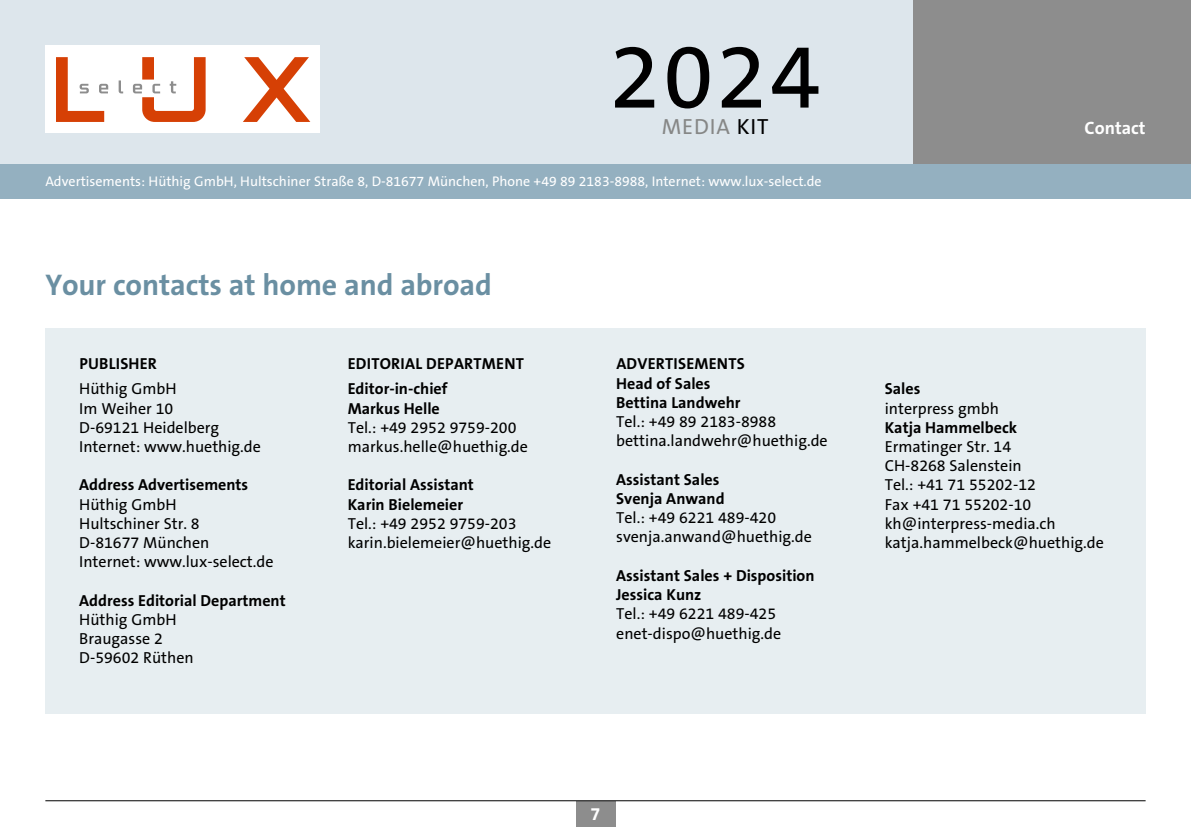
<style>
.page{position:relative;width:1191px;height:840px;background:#fff}
.page>*{position:absolute;margin:0;border:0;box-sizing:border-box;transform-origin:0 0}
.t1{font:92px "The Sans Os F";color:#000}
.t2{font:700 30px "The Sans Os F";letter-spacing:-.005em;color:#6a8fa2}
.t3{font:22px "The Sans Os F";letter-spacing:.04em;color:#868786}
.t4{font:700 18px "The Sans Os F";color:#fff}
.t5{font:16px/19.2px "The Sans Os F";color:#000}
.t6{font:700 16px/19.2px "The Sans Os F";color:#000}
.t7{font:14px "The Sans Os F";color:#fff}
.s1{color:#000}
</style>
<div class="page">
<div style="left:0;top:0;width:1191px;height:164px;background:#dde6ec"></div>
<div style="left:913px;top:0;width:278px;height:198px;background:#8d8d8d"></div>
<div style="left:575px;top:800px;width:40px;height:25px;background:#8d8d8d"></div>
<hr style="left:45px;top:799px;width:1100px;height:1px;background:#000">
<div style="left:0;top:164px;width:1191px;height:34px;background:#94b0c0"></div>
<div style="left:45px;top:45px;width:275px;height:88px;background:#fff"></div>
<svg style="left:56px;top:57px;width:254px;height:65px"></svg>
<div style="left:45px;top:328px;width:1100px;height:385px;background:#e7eef1"></div>
<h1 class="t1" style="left:609px;top:17px;width:212px">2024</h1>
<h3 class="t3" style="left:662px;top:112px;width:108px">MEDIA <span class="s1">KIT</span></h3>
<p class="t7" style="left:45px;top:172px;width:778px">Advertisements: Hüthig GmbH, Hultschiner Straße 8, D-81677 München, Phone +49 89 2183-8988, Internet: www.lux-select.de</p>
<h2 class="t2" style="left:45px;top:265px;width:448px">Your contacts at home and abroad</h2>
<p class="t6" style="left:79px;top:354px;width:79px">PUBLISHER</p>
<p class="t5" style="left:79px;top:379px;width:183px">Hüthig GmbH<br>Im Weiher 10<br>D-69121 Heidelberg<br>Internet: www.huethig.de</p>
<p class="t6" style="left:79px;top:475px;width:170px">Address Advertisements</p>
<p class="t5" style="left:79px;top:494px;width:196px">Hüthig GmbH<br>Hultschiner Str. 8<br>D-81677 München<br>Internet: www.lux-select.de</p>
<p class="t6" style="left:79px;top:590px;width:208px">Address Editorial Department</p>
<p class="t5" style="left:79px;top:609px;width:116px">Hüthig GmbH<br>Braugasse 2<br>D-59602 Rüthen</p>
<p class="t6" style="left:348px;top:351px;width:178px;line-height:24.8px">EDITORIAL DEPARTMENT<br>Editor-in-chief</p>
<p class="t6" style="left:348px;top:398px;width:94px">Markus Helle</p>
<p class="t5" style="left:348px;top:417px;width:182px">Tel.: +49 2952 9759-200 markus.helle@huethig.de</p>
<p class="t6" style="left:348px;top:475px;width:128px">Editorial Assistant<br>Karin Bielemeier</p>
<p class="t5" style="left:348px;top:513px;width:205px">Tel.: +49 2952 9759-203 karin.bielemeier@huethig.de</p>
<p class="t6" style="left:616px;top:354px;width:130px">ADVERTISEMENTS<br>Head of Sales<br>Bettina Landwehr</p>
<p class="t5" style="left:616px;top:412px;width:213px">Tel.: +49 89 2183-8988 bettina.landwehr@huethig.de</p>
<p class="t6" style="left:616px;top:469px;width:110px">Assistant Sales<br>Svenja Anwand</p>
<p class="t5" style="left:616px;top:508px;width:197px">Tel.: +49 6221 489-420 svenja.anwand@huethig.de</p>
<p class="t6" style="left:616px;top:565px;width:200px">Assistant Sales + Disposition<br>Jessica Kunz</p>
<p class="t5" style="left:616px;top:604px;width:167px">Tel.: +49 6221 489-425 enet-dispo@huethig.de</p>
<p class="t4" style="left:590px;top:802px;width:11px">7</p>
<p class="t4" style="left:1084px;top:116px;width:63px">Contact</p>
<p class="t6" style="left:884px;top:379px;width:37px">Sales</p>
<p class="t5" style="left:884px;top:398px;width:116px">interpress gmbh</p>
<p class="t6" style="left:884px;top:417px;width:134px">Katja Hammelbeck</p>
<p class="t5" style="left:884px;top:437px;width:221px">Ermatinger Str. 14<br>CH-8268 Salenstein<br>Tel.: +41 71 55202-12<br>Fax +41 71 55202-10 kh@interpress-media.ch katja.hammelbeck@huethig.de</p>
</div>
